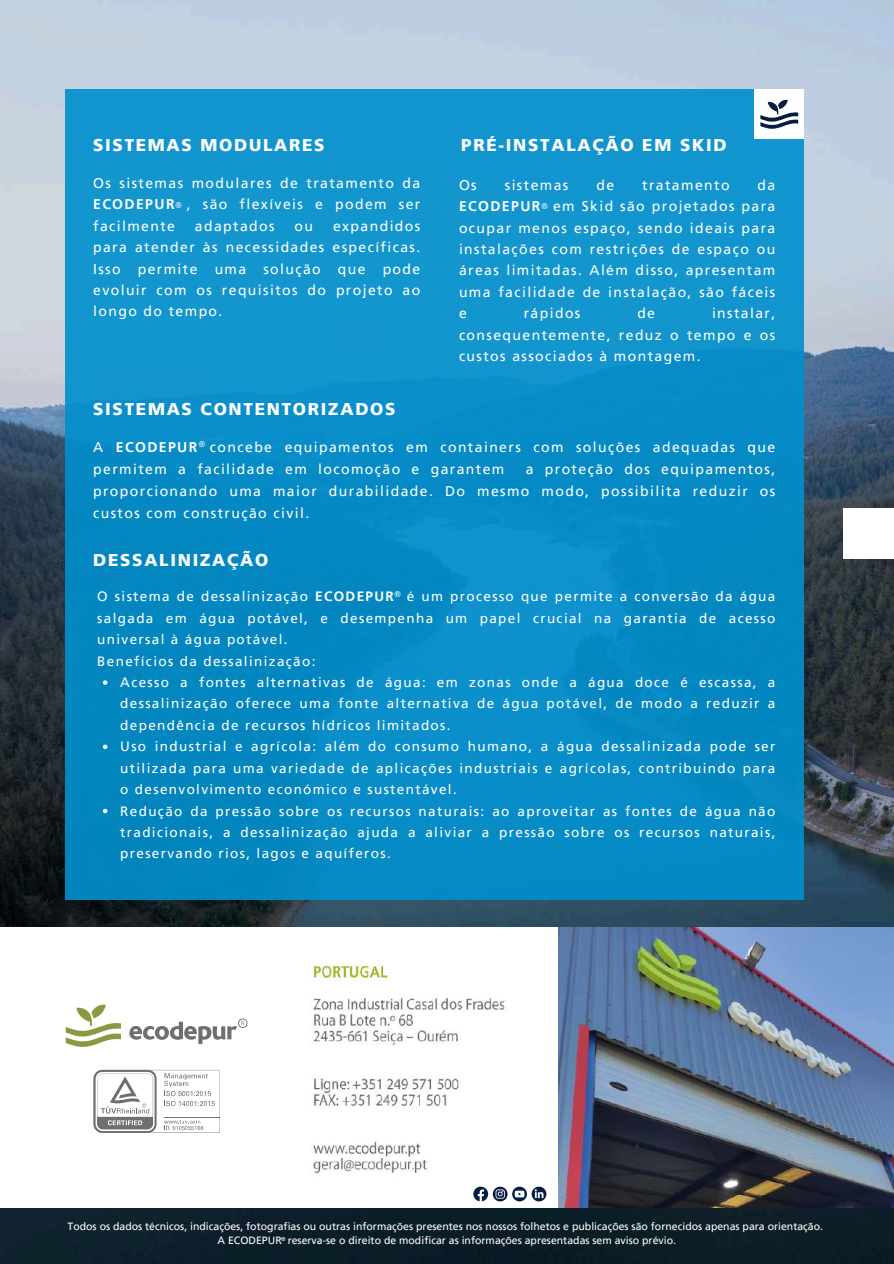
<style>
.page{position:relative;width:894px;height:1264px;background:#fff}
.page>*{position:absolute;margin:0;border:0;box-sizing:border-box;transform-origin:0 0}
.t1{font:900 16.95px "Frutiger LT Pro";letter-spacing:.1em;color:#fff}
.t2{font:13.95px/21.3px "Frutiger LT Pro";letter-spacing:.1em;color:#fff;text-align:justify}
.t3{font:13.5px/21.5px "Frutiger LT Pro";letter-spacing:.1em;color:#fff}
.t4{font:10.5px/14px "Frutiger LT Pro";color:#fff;text-align:center}
.t5{font:700 8.1px "Inter";color:#fff}
.t6{font:5.7px "Frutiger LT Pro";color:#fff}
.s1{font-weight:700}
</style>
<div class="page">
<img style="left:0;top:0;width:893px;height:1263px">
<div style="left:66px;top:89px;width:738px;height:810px;background:#088cc8"></div>
<div style="left:843px;top:508px;width:50px;height:51px;background:#fff"></div>
<div style="left:0;top:927px;width:893px;height:280px;background:#fff"></div>
<img style="left:558px;top:927px;width:335px;height:280px">
<svg style="left:93px;top:1069px;width:126px;height:63px"></svg>
<svg style="left:66px;top:1004px;width:55px;height:43px"></svg>
<svg style="left:129px;top:1018px;width:118px;height:26px"></svg>
<img style="left:312px;top:965px;width:193px;height:209px">
<svg style="left:473px;top:1186px;width:73px;height:15px"></svg>
<svg style="left:103px;top:680px;width:4px;height:5px"></svg>
<svg style="left:103px;top:744px;width:4px;height:5px"></svg>
<svg style="left:103px;top:808px;width:4px;height:5px"></svg>
<div style="left:754px;top:89px;width:50px;height:50px;background:#fff"></div>
<svg style="left:760px;top:100px;width:38px;height:29px"></svg>
<p class="t1" style="left:93px;top:134px;width:233px">SISTEMAS MODULARES</p>
<p class="t1" style="left:461px;top:135px;width:267px">PRÉ-INSTALAÇÃO EM SKID</p>
<p class="t2" style="left:459px;top:174px;width:19px">Os</p>
<p class="t2" style="left:504px;top:174px;width:65px">sistemas</p>
<p class="t2" style="left:596px;top:174px;width:19px">de</p>
<p class="t2" style="left:642px;top:174px;width:89px">tratamento</p>
<p class="t2" style="left:93px;top:172px;width:328px">Os sistemas modulares de tratamento da <span class="s1">ECODEPUR</span> , são flexíveis e podem ser facilmente</p>
<p class="t2" style="left:459px;top:174px;width:318px;text-indent:298px">da <span class="s1">ECODEPUR</span> em Skid são projetados para ocupar menos espaço, sendo ideais para instalações com restrições de espaço ou áreas limitadas. Além disso, apresentam uma facilidade de instalação, são fáceis e</p>
<p class="t5" style="left:175px;top:200px;width:9px">®</p>
<p class="t5" style="left:541px;top:202px;width:9px">®</p>
<p class="t2" style="left:93px;top:215px;width:328px;text-indent:240px">expandidos para atender às necessidades específicas.<br>Isso permite uma solução que pode evoluir com os requisitos do projeto ao longo do tempo.</p>
<p class="t2" style="left:195px;top:215px;width:81px">adaptados</p>
<p class="t2" style="left:294px;top:215px;width:20px">ou</p>
<p class="t2" style="left:459px;top:302px;width:318px;text-indent:253px">instalar, consequentemente, reduz o tempo e os custos associados à montagem.</p>
<p class="t2" style="left:523px;top:302px;width:58px">rápidos</p>
<p class="t2" style="left:637px;top:302px;width:19px">de</p>
<p class="t1" style="left:93px;top:399px;width:304px">SISTEMAS CONTENTORIZADOS</p>
<p class="t2" style="left:93px;top:435px;width:683px;line-height:22.2px">A <span class="s1">ECODEPUR</span> concebe equipamentos em containers com soluções adequadas que permitem a facilidade em locomoção e garantem</p>
<p class="t5" style="left:198px;top:439px;width:9px">®</p>
<p class="t2" style="left:93px;top:458px;width:683px;line-height:22.2px;text-indent:432px">a proteção dos equipamentos, proporcionando uma maior durabilidade. Do mesmo modo, possibilita reduzir os custos com construção civil.</p>
<p class="t1" style="left:93px;top:549px;width:177px">DESSALINIZAÇÃO</p>
<p class="t3" style="left:97px;top:586px;width:679px">O sistema de dessalinização <span class="s1">ECODEPUR</span> é um processo que permite a conversão da água salgada em água potável, e desempenha um papel crucial na garantia de acesso universal à água potável.<br>Benefícios da dessalinização:</p>
<p class="t3" style="left:120px;top:671px;width:656px">Acesso a fontes alternativas de água: em zonas onde a água doce é escassa, a dessalinização oferece uma fonte alternativa de água potável, de modo a reduzir a dependência de recursos hídricos limitados.<br>Uso industrial e agrícola: além do consumo humano, a água dessalinizada pode ser utilizada para uma variedade de aplicações industriais e agrícolas, contribuindo para o desenvolvimento económico e sustentável.<br>Redução da pressão sobre os recursos naturais: ao aproveitar as fontes de água não tradicionais, a dessalinização ajuda a aliviar a pressão sobre os recursos naturais, preservando rios, lagos e aquíferos.</p>
<p class="t5" style="left:394px;top:589px;width:9px">®</p>
<p class="t4" style="left:68px;top:1219px;width:756px">Todos os dados técnicos, indicações, fotografias ou outras informações presentes nos nossos folhetos e publicações são fornecidos apenas para orientação.<br>A ECODEPUR reserva-se o direito de modificar as informações apresentadas sem aviso prévio.</p>
<p class="t6" style="left:281px;top:1234px;width:6px">®</p>
</div>
